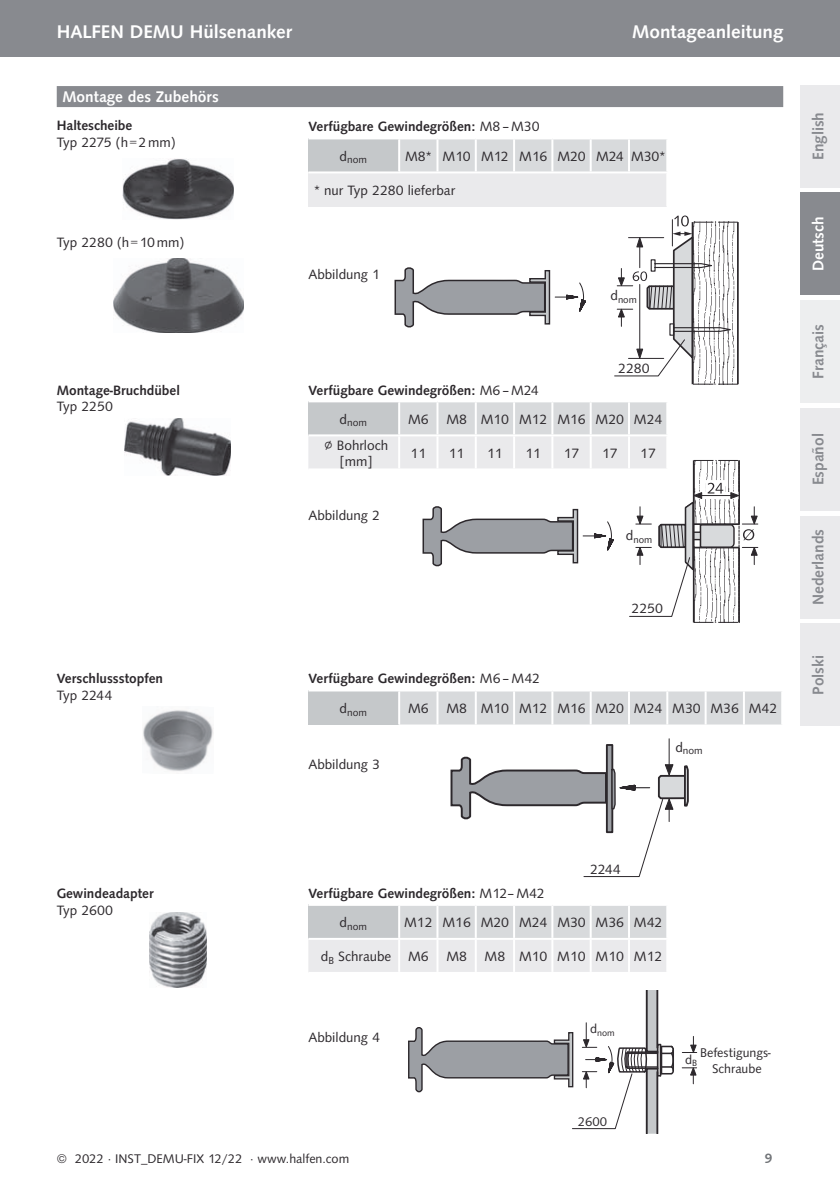
<style>
.page{position:relative;width:840px;height:1191px;background:#fff}
.page>*{position:absolute;margin:0;border:0;box-sizing:border-box;transform-origin:0 0}
.t1{font:500 19px "Syntax TOT";color:#fff}
.t2{font:18.4px "Syntax TOT";color:#2c282c}
.t3{font:500 16px "Syntax TOT";color:#888a8f}
.t4{font:500 16px "Syntax TOT";color:#fff}
.t5{font:14px/16px "Syntax TOT";color:#2c282c;text-align:center}
.t6{font:500 14px "Syntax TOT";color:#2c282c}
.t7{font:500 14px "Syntax TOT";color:#717478}
.t8{font:13.2px "Syntax TOT";color:#2c282c}
.t9{font:13px/15.6px "Syntax TOT";color:#2c282c;text-align:center}
.t10{font:10.4px "Syntax TOT";color:#2c282c}
.t11{font:10px "Syntax TOT";color:#2c282c}
.t12{font:9.4px "Syntax TOT";color:#2c282c}
.s1{font-weight:400}
</style>
<div class="page">
<div style="left:799px;top:193px;width:40px;height:102px;background:#888a8f"></div>
<div style="left:799px;top:85px;width:40px;height:102px;background:#eaeaec"></div>
<div style="left:0;top:0;width:839px;height:57px;background:#888a8f"></div>
<div style="left:799px;top:300px;width:40px;height:103px;background:#edeeef"></div>
<div style="left:799px;top:516px;width:40px;height:102px;background:#eaeaec"></div>
<div style="left:799px;top:624px;width:40px;height:102px;background:#eaeaec"></div>
<div style="left:799px;top:408px;width:40px;height:102px;background:#eaeaec"></div>
<div style="left:308px;top:138px;width:91px;height:34px;background:#c5c8ca"></div>
<div style="left:400px;top:139px;width:266px;height:32px;background:#d8dadc"></div>
<div style="left:308px;top:172px;width:359px;height:34px;background:#eaeaec"></div>
<hr style="left:627px;top:139px;width:2px;height:32px;background:#fff">
<hr style="left:666px;top:173px;width:2px;height:33px;background:#fff">
<hr style="left:308px;top:137px;width:129px;height:2px;background:#fff">
<hr style="left:398px;top:139px;width:2px;height:32px;background:#fff">
<hr style="left:436px;top:139px;width:2px;height:32px;background:#fff">
<hr style="left:474px;top:139px;width:2px;height:32px;background:#fff">
<hr style="left:513px;top:139px;width:2px;height:32px;background:#fff">
<hr style="left:551px;top:139px;width:2px;height:32px;background:#fff">
<hr style="left:589px;top:139px;width:2px;height:32px;background:#fff">
<hr style="left:308px;top:171px;width:360px;height:2px;background:#fff">
<div style="left:308px;top:690px;width:91px;height:34px;background:#c5c8ca"></div>
<div style="left:400px;top:691px;width:380px;height:33px;background:#d8dadc"></div>
<hr style="left:666px;top:691px;width:2px;height:33px;background:#fff">
<hr style="left:704px;top:691px;width:2px;height:33px;background:#fff">
<hr style="left:742px;top:691px;width:2px;height:33px;background:#fff">
<hr style="left:308px;top:689px;width:129px;height:2px;background:#fff">
<hr style="left:398px;top:691px;width:2px;height:33px;background:#fff">
<hr style="left:436px;top:691px;width:2px;height:33px;background:#fff">
<hr style="left:474px;top:691px;width:2px;height:33px;background:#fff">
<hr style="left:513px;top:691px;width:2px;height:33px;background:#fff">
<hr style="left:551px;top:691px;width:2px;height:33px;background:#fff">
<hr style="left:589px;top:691px;width:2px;height:33px;background:#fff">
<hr style="left:627px;top:691px;width:2px;height:33px;background:#fff">
<svg style="left:308px;top:906px;width:358px;height:66px;background:#dee0e2"></svg>
<hr style="left:398px;top:906px;width:2px;height:32px;background:#fff">
<hr style="left:436px;top:906px;width:2px;height:32px;background:#fff">
<hr style="left:474px;top:906px;width:2px;height:32px;background:#fff">
<hr style="left:513px;top:906px;width:2px;height:32px;background:#fff">
<hr style="left:551px;top:906px;width:2px;height:32px;background:#fff">
<hr style="left:589px;top:906px;width:2px;height:32px;background:#fff">
<hr style="left:627px;top:906px;width:2px;height:32px;background:#fff">
<hr style="left:398px;top:940px;width:2px;height:32px;background:#fff">
<hr style="left:436px;top:940px;width:2px;height:32px;background:#fff">
<hr style="left:474px;top:940px;width:2px;height:32px;background:#fff">
<hr style="left:513px;top:940px;width:2px;height:32px;background:#fff">
<hr style="left:551px;top:940px;width:2px;height:32px;background:#fff">
<hr style="left:589px;top:940px;width:2px;height:32px;background:#fff">
<hr style="left:627px;top:940px;width:2px;height:32px;background:#fff">
<hr style="left:308px;top:938px;width:360px;height:2px;background:#fff">
<img style="left:693px;top:376px;width:43px;height:8px">
<svg style="left:692px;top:384px;width:45px;height:1px"></svg>
<hr style="left:691px;top:222px;width:2px;height:162px;background:#2c282c">
<hr style="left:736px;top:222px;width:2px;height:162px;background:#2c282c">
<svg style="left:614px;top:215px;width:123px;height:161px"></svg>
<svg style="left:394px;top:267px;width:192px;height:60px"></svg>
<svg style="left:450px;top:738px;width:239px;height:139px"></svg>
<div style="left:672px;top:734px;width:91px;height:24px;background:#fff"></div>
<div style="left:541px;top:849px;width:90px;height:24px;background:#fff"></div>
<img style="left:143px;top:710px;width:70px;height:61px">
<img style="left:149px;top:912px;width:57px;height:75px">
<img style="left:125px;top:418px;width:106px;height:58px">
<img style="left:122px;top:159px;width:111px;height:61px">
<img style="left:114px;top:258px;width:129px;height:75px">
<svg style="left:308px;top:401px;width:449px;height:222px"></svg>
<svg style="left:682px;top:1036px;width:14px;height:17px"></svg>
<svg style="left:681px;top:1067px;width:15px;height:16px"></svg>
<svg style="left:408px;top:990px;width:266px;height:144px"></svg>
<div style="left:57px;top:86px;width:725px;height:21px;background:#888a8f"></div>
<h1 class="t1" style="left:57px;top:25px;width:237px">HALFEN DEMU Hülsenanker</h1>
<h1 class="t1" style="left:631px;top:25px;width:152px">Montageanleitung</h1>
<p class="t4" style="left:62px;top:90px;width:158px">Montage des Zubehörs</p>
<p class="t6" style="left:57px;top:120px;width:77px">Haltescheibe</p>
<p class="t5" style="left:57px;top:136px;width:120px">Typ 2275 (h = 2 mm)</p>
<p class="t5" style="left:57px;top:235px;width:129px">Typ 2280 (h = 10 mm)</p>
<p class="t6" style="left:308px;top:120px;width:232px">Verfügbare Gewindegrößen: <span class="s1">M8 – M30</span></p>
<p class="t10" style="left:339px;top:156px;width:29px"><sup>d</sup>nom</p>
<p class="t5" style="left:405px;top:149px;width:261px">M8* M10 M12 M16 M20 M24 M30*</p>
<p class="t5" style="left:314px;top:184px;width:143px">* nur Typ 2280 lieferbar</p>
<p class="t5" style="left:308px;top:268px;width:73px">Abbildung 1</p>
<p class="t11" style="left:610px;top:296px;width:28px"><sup>d</sup>nom</p>
<p class="t5" style="left:618px;top:361px;width:33px">2280</p>
<p class="t6" style="left:57px;top:384px;width:124px">Montage-Bruchdübel</p>
<p class="t6" style="left:308px;top:384px;width:232px">Verfügbare Gewindegrößen: <span class="s1">M6 – M24</span></p>
<p class="t5" style="left:57px;top:400px;width:58px">Typ 2250</p>
<p class="t10" style="left:339px;top:418px;width:29px"><sup>d</sup>nom</p>
<p class="t5" style="left:408px;top:412px;width:22px">M6</p>
<p class="t5" style="left:446px;top:412px;width:217px">M8 M10 M12 M16 M20 M24</p>
<p class="t5" style="left:324px;top:438px;width:66px">∅ Bohrloch [mm]</p>
<p class="t5" style="left:410px;top:446px;width:17px">11</p>
<p class="t5" style="left:448px;top:446px;width:17px">11</p>
<p class="t5" style="left:487px;top:446px;width:17px">11</p>
<p class="t5" style="left:525px;top:446px;width:17px">11</p>
<p class="t5" style="left:563px;top:446px;width:17px">17</p>
<p class="t5" style="left:601px;top:446px;width:17px">17</p>
<p class="t5" style="left:640px;top:446px;width:17px">17</p>
<p class="t5" style="left:308px;top:508px;width:73px">Abbildung 2</p>
<p class="t11" style="left:625px;top:536px;width:28px"><sup>d</sup>nom</p>
<p class="t5" style="left:631px;top:601px;width:33px">2250</p>
<p class="t6" style="left:57px;top:673px;width:108px">Verschlussstopfen</p>
<p class="t6" style="left:308px;top:672px;width:233px">Verfügbare Gewindegrößen: <span class="s1">M6 – M42</span></p>
<p class="t5" style="left:57px;top:688px;width:57px">Typ 2244</p>
<p class="t10" style="left:339px;top:708px;width:29px"><sup>d</sup>nom</p>
<p class="t5" style="left:408px;top:702px;width:22px">M6</p>
<p class="t5" style="left:446px;top:702px;width:332px">M8 M10 M12 M16 M20 M24 M30 M36 M42</p>
<p class="t5" style="left:308px;top:757px;width:73px">Abbildung 3</p>
<p class="t8" style="left:672px;top:745px;width:36px"><sup>d</sup><sup>d</sup>nom</p>
<p class="t3" style="left:811px;top:160px;width:49px;rotate:-90deg">English</p>
<p class="t4" style="left:811px;top:271px;width:56px;rotate:-90deg">Deutsch</p>
<p class="t3" style="left:811px;top:379px;width:56px;rotate:-90deg">Français</p>
<p class="t3" style="left:811px;top:485px;width:54px;rotate:-90deg">Español</p>
<p class="t3" style="left:811px;top:605px;width:78px;rotate:-90deg">Nederlands</p>
<p class="t3" style="left:811px;top:694px;width:41px;rotate:-90deg">Polski</p>
<p class="t6" style="left:57px;top:888px;width:98px">Gewindeadapter</p>
<p class="t5" style="left:57px;top:903px;width:58px">Typ 2600</p>
<p class="t6" style="left:308px;top:888px;width:238px">Verfügbare Gewindegrößen: <span class="s1">M12– M42</span></p>
<h2 class="t2" style="left:586px;top:859px;width:42px">2244</h2>
<p class="t5" style="left:589px;top:862px;width:32px">2244</p>
<p class="t10" style="left:339px;top:922px;width:29px"><sup>d</sup>nom</p>
<p class="t5" style="left:404px;top:915px;width:259px">M12 M16 M20 M24 M30 M36 M42</p>
<p class="t5" style="left:321px;top:949px;width:109px">d<sub>B</sub> Schraube M6</p>
<p class="t5" style="left:446px;top:949px;width:22px">M8</p>
<p class="t5" style="left:484px;top:949px;width:179px">M8 M10 M10 M10 M12</p>
<p class="t5" style="left:308px;top:1030px;width:73px">Abbildung 4</p>
<p class="t12" style="left:589px;top:1029px;width:26px"><sup>d</sup>nom</p>
<p class="t9" style="left:577px;top:1114px;width:31px">2600</p>
<p class="t9" style="left:684px;top:1052px;width:14px">d<sub>B</sub></p>
<p class="t9" style="left:699px;top:1046px;width:72px">Befestigungs-<br>Schraube</p>
<p class="t9" style="left:57px;top:1151px;width:294px">© 2022 · INST_DEMU-FIX 12/22 · www.halfen.com</p>
<p class="t7" style="left:764px;top:1152px;width:9px">9</p>
</div>
